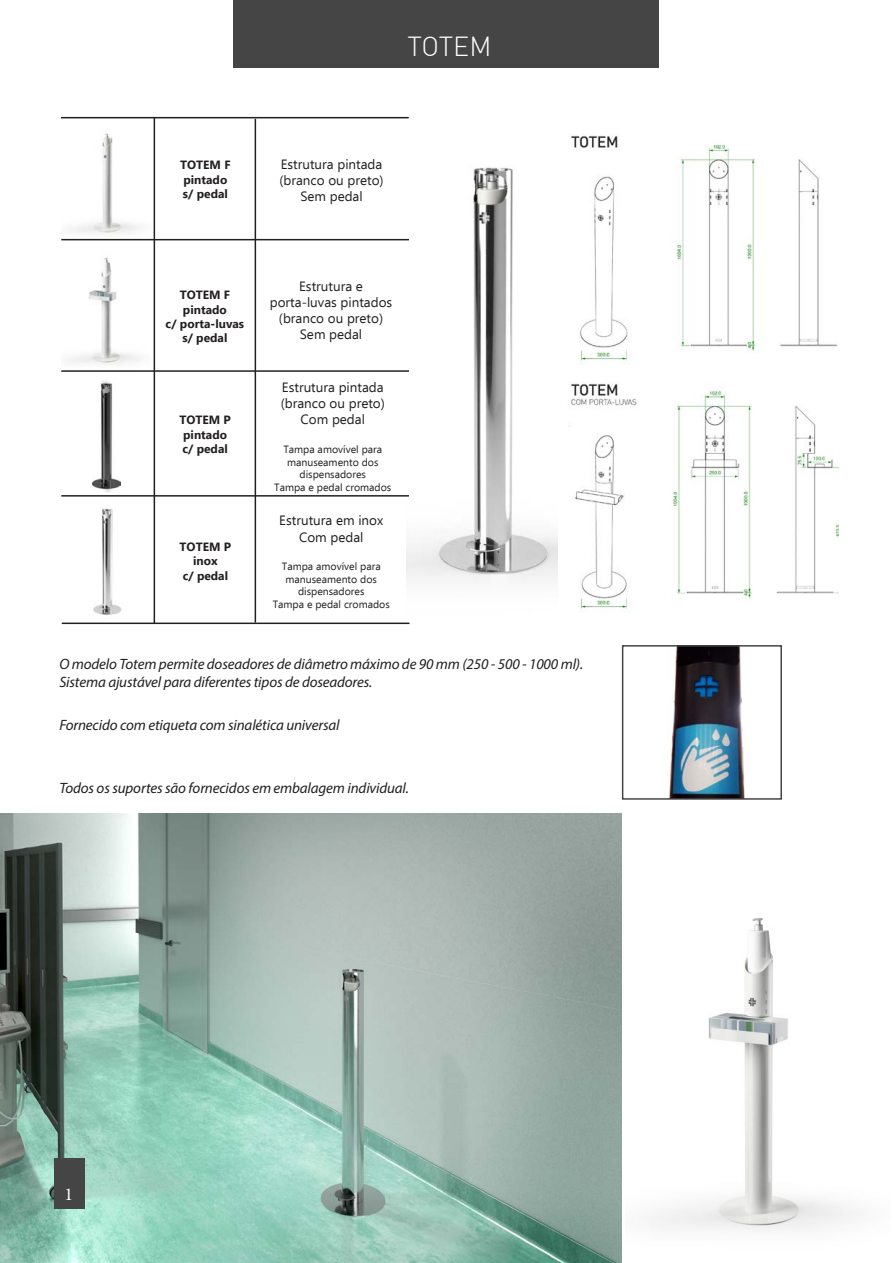
<style>
.page{position:relative;width:893px;height:1263px;background:#fff}
.page>*{position:absolute;margin:0;border:0;box-sizing:border-box;transform-origin:0 0}
.t1{font:300 27px "DIN";letter-spacing:-.01em;color:#fff}
.t2{font:18px "Minion Pro";color:#fff}
.t3{font:italic 15px "Myriad Pro";letter-spacing:-.01em;color:#231f20}
.t4{font:13.5px "Ebrima";color:#231f20}
.t5{font:700 12px "Ebrima";color:#231f20}
.t6{font:10.5px "Ebrima";color:#231f20}
</style>
<div class="page">
<img style="left:407px;top:116px;width:151px;height:507px">
<div style="left:233px;top:0;width:426px;height:67px;background:#454545"></div>
<img style="left:68px;top:257px;width:72px;height:107px">
<img style="left:93px;top:508px;width:29px;height:107px">
<hr style="left:154px;top:117px;width:1px;height:506px;background:#231f20">
<hr style="left:255px;top:119px;width:1px;height:503px;background:#231f20">
<img style="left:649px;top:917px;width:210px;height:313px">
<img style="left:93px;top:381px;width:27px;height:111px">
<img style="left:62px;top:133px;width:91px;height:106px">
<img style="left:0;top:813px;width:621px;height:450px">
<div style="left:54px;top:1158px;width:31px;height:51px;background:#454545"></div>
<hr style="left:61px;top:239px;width:348px;height:1px;background:#231f20">
<hr style="left:61px;top:370px;width:348px;height:2px;background:#231f20">
<hr style="left:62px;top:622px;width:347px;height:2px;background:#231f20">
<hr style="left:61px;top:495px;width:348px;height:2px;background:#231f20">
<img style="left:669px;top:648px;width:76px;height:149px">
<div style="left:622px;top:645px;width:160px;height:155px;border:2px solid #444545"></div>
<img style="left:568px;top:135px;width:271px;height:476px">
<hr style="left:61px;top:117px;width:348px;height:1px;background:#231f20">
<p class="t1" style="left:408px;top:30px;width:85px">TOTEM</p>
<p class="t5" style="left:180px;top:156px;width:52px">TOTEM F</p>
<p class="t5" style="left:183px;top:170px;width:45px">pintado</p>
<p class="t5" style="left:183px;top:184px;width:46px">s/ pedal</p>
<p class="t4" style="left:281px;top:154px;width:103px">Estrutura pintada</p>
<p class="t4" style="left:279px;top:170px;width:106px">(branco ou preto)</p>
<p class="t4" style="left:300px;top:186px;width:64px">Sem pedal</p>
<p class="t5" style="left:180px;top:286px;width:52px">TOTEM F</p>
<p class="t5" style="left:183px;top:300px;width:45px">pintado</p>
<p class="t5" style="left:166px;top:314px;width:80px">c/ porta-luvas</p>
<p class="t5" style="left:182px;top:329px;width:46px">s/ pedal</p>
<p class="t5" style="left:179px;top:410px;width:53px">TOTEM P</p>
<p class="t5" style="left:183px;top:425px;width:45px">pintado</p>
<p class="t5" style="left:182px;top:439px;width:47px">c/ pedal</p>
<p class="t5" style="left:180px;top:537px;width:53px">TOTEM P</p>
<p class="t5" style="left:193px;top:551px;width:26px">inox</p>
<p class="t5" style="left:183px;top:566px;width:47px">c/ pedal</p>
<p class="t4" style="left:299px;top:276px;width:65px">Estrutura e</p>
<p class="t4" style="left:270px;top:292px;width:124px">porta-luvas pintados</p>
<p class="t4" style="left:279px;top:308px;width:106px">(branco ou preto)</p>
<p class="t4" style="left:300px;top:325px;width:64px">Sem pedal</p>
<p class="t4" style="left:282px;top:377px;width:103px">Estrutura pintada</p>
<p class="t4" style="left:281px;top:393px;width:106px">(branco ou preto)</p>
<p class="t4" style="left:301px;top:410px;width:66px">Com pedal</p>
<p class="t6" style="left:283px;top:442px;width:100px">Tampa amovível para</p>
<p class="t6" style="left:287px;top:454px;width:93px">manuseamento dos</p>
<p class="t6" style="left:300px;top:467px;width:68px">dispensadores</p>
<p class="t6" style="left:274px;top:479px;width:119px">Tampa e pedal cromados</p>
<p class="t4" style="left:279px;top:511px;width:105px">Estrutura em inox</p>
<p class="t4" style="left:299px;top:527px;width:66px">Com pedal</p>
<p class="t6" style="left:282px;top:559px;width:100px">Tampa amovível para</p>
<p class="t6" style="left:286px;top:571px;width:93px">manuseamento dos</p>
<p class="t6" style="left:298px;top:584px;width:68px">dispensadores</p>
<p class="t6" style="left:273px;top:597px;width:119px">Tampa e pedal cromados</p>
<p class="t3" style="left:59px;top:655px;width:525px">O modelo Totem permite doseadores de diâmetro máximo de 90 mm (250 - 500 - 1000 ml).</p>
<p class="t3" style="left:59px;top:673px;width:314px">Sistema ajustável para diferentes tipos de doseadores.</p>
<p class="t3" style="left:59px;top:715px;width:282px">Fornecido com etiqueta com sinalética universal</p>
<p class="t3" style="left:59px;top:779px;width:351px">Todos os suportes são fornecidos em embalagem individual.</p>
<p class="t2" style="left:65px;top:1182px;width:10px">1</p>
</div>
